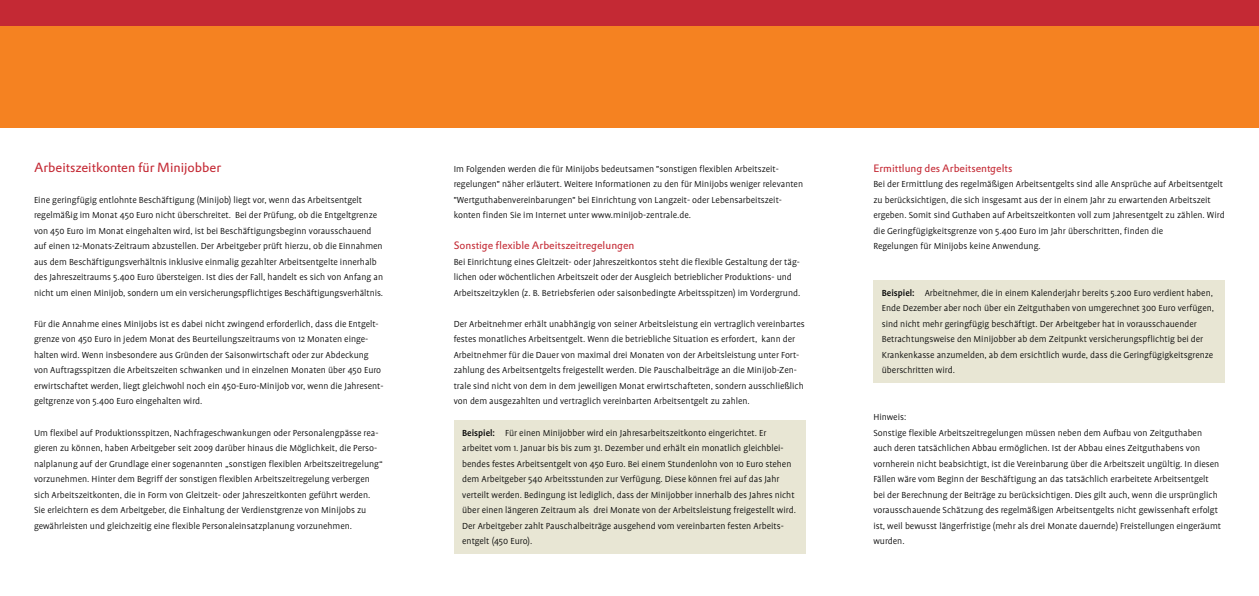
<style>
.page{position:relative;width:1259px;height:596px;background:#fff}
.page>*{position:absolute;margin:0;border:0;box-sizing:border-box;transform-origin:0 0}
.t1{font:13px "DTL Prokyon T";color:#c42934}
.t2{font:10.5px "DTL Prokyon T";color:#c42934}
.t3{font:300 10px/15.5px "Profile";color:#000}
.s1{font-weight:500}
</style>
<div class="page">
<div style="left:0;top:11px;width:428px;height:117px;background:#f58221"></div>
<div style="left:411px;top:11px;width:437px;height:117px;background:#f58221"></div>
<div style="left:831px;top:11px;width:428px;height:117px;background:#f58221"></div>
<div style="left:0;top:0;width:428px;height:26px;background:#c42934"></div>
<div style="left:411px;top:0;width:437px;height:26px;background:#c42934"></div>
<div style="left:831px;top:0;width:428px;height:26px;background:#c42934"></div>
<div style="left:873px;top:280px;width:352px;height:103px;background:#e8e6d4"></div>
<div style="left:454px;top:419px;width:351px;height:134px;background:#e8e6d4"></div>
<h1 class="t1" style="left:34px;top:158px;width:189px">Arbeitszeitkonten für Minijobber</h1>
<p class="t3" style="left:34px;top:192px;width:351px">Eine geringfügig entlohnte Beschäftigung (Minijob) liegt vor, wenn das Arbeitsentgelt regelmäßig im Monat 450 Euro nicht überschreitet. Bei der Prüfung, ob die Entgeltgrenze von 450 Euro im Monat eingehalten wird, ist bei Beschäftigungsbeginn vorausschauend auf einen 12-Monats-Zeitraum abzustellen. Der Arbeitgeber prüft hierzu, ob die Einnahmen aus dem Beschäftigungsverhältnis inklusive einmalig gezahlter Arbeitsentgelte innerhalb des Jahreszeitraums 5.400 Euro übersteigen. Ist dies der Fall, handelt es sich von Anfang an nicht um einen Minijob, sondern um ein versicherungspflichtiges Beschäftigungsverhältnis.</p>
<p class="t3" style="left:34px;top:316px;width:351px">Für die Annahme eines Minijobs ist es dabei nicht zwingend erforderlich, dass die Entgelt&shy;grenze von 450 Euro in jedem Monat des Beurteilungszeitraums von 12 Monaten einge&shy;halten wird. Wenn insbesondere aus Gründen der Saisonwirtschaft oder zur Abdeckung von Auftragsspitzen die Arbeitszeiten schwanken und in einzelnen Monaten über 450 Euro erwirtschaftet werden, liegt gleichwohl noch ein 450-Euro-Minijob vor, wenn die Jahresent&shy;geltgrenze von 5.400 Euro eingehalten wird.</p>
<p class="t3" style="left:34px;top:424px;width:350px">Um flexibel auf Produktionsspitzen, Nachfrageschwankungen oder Personalengpässe rea&shy;gieren zu können, haben Arbeitgeber seit 2009 darüber hinaus die Möglichkeit, die Perso&shy;nalplanung auf der Grundlage einer sogenannten „sonstigen flexiblen Arbeitszeitregelung“ vorzunehmen. Hinter dem Begriff der sonstigen flexiblen Arbeitszeitregelung verbergen sich Arbeitszeitkonten, die in Form von Gleitzeit- oder Jahreszeitkonten geführt werden.<br>Sie erleichtern es dem Arbeitgeber, die Einhaltung der Verdienstgrenze von Minijobs zu gewährleisten und gleichzeitig eine flexible Personaleinsatzplanung vorzunehmen.</p>
<p class="t3" style="left:454px;top:161px;width:351px">Im Folgenden werden die für Minijobs bedeutsamen "sonstigen flexiblen Arbeitszeit&shy;regelungen" näher erläutert. Weitere Informationen zu den für Minijobs weniger relevanten "Wertguthabenvereinbarungen" bei Einrichtung von Langzeit- oder Lebensarbeitszeit&shy;konten finden Sie im Internet unter www.minijob-zentrale.de.</p>
<p class="t2" style="left:454px;top:238px;width:182px">Sonstige flexible Arbeitszeitregelungen</p>
<p class="t3" style="left:454px;top:254px;width:348px">Bei Einrichtung eines Gleitzeit- oder Jahreszeitkontos steht die flexible Gestaltung der täg&shy;lichen oder wöchentlichen Arbeitszeit oder der Ausgleich betrieblicher Produktions- und<br>Arbeitszeitzyklen (z. B. Betriebsferien oder saisonbedingte Arbeitsspitzen) im Vordergrund.</p>
<p class="t3" style="left:454px;top:316px;width:352px">Der Arbeitnehmer erhält unabhängig von seiner Arbeitsleistung ein vertraglich vereinbartes festes monatliches Arbeitsentgelt. Wenn die betriebliche Situation es erfordert, kann der Arbeitnehmer für die Dauer von maximal drei Monaten von der Arbeitsleistung unter Fort&shy;zahlung des Arbeitsentgelts freigestellt werden. Die Pauschalbeiträge an die Minijob-Zen&shy;trale sind nicht von dem in dem jeweiligen Monat erwirtschafteten, sondern ausschließlich von dem ausgezahlten und vertraglich vereinbarten Arbeitsentgelt zu zahlen.</p>
<p class="t3" style="left:462px;top:424px;width:335px"><span class="s1">Beispiel:</span> Für einen Minijobber wird ein Jahresarbeitszeitkonto eingerichtet. Er arbeitet vom 1. Januar bis bis zum 31. Dezember und erhält ein monatlich gleichblei&shy;bendes festes Arbeitsentgelt von 450 Euro. Bei einem Stundenlohn von 10 Euro stehen dem Arbeitgeber 540 Arbeitsstunden zur Verfügung. Diese können frei auf das Jahr verteilt werden. Bedingung ist lediglich, dass der Minijobber innerhalb des Jahres nicht über einen längeren Zeitraum als drei Monate von der Arbeitsleistung freigestellt wird.<br>Der Arbeitgeber zahlt Pauschalbeiträge ausgehend vom vereinbarten festen Arbeits&shy;entgelt (450 Euro).</p>
<p class="t2" style="left:873px;top:161px;width:140px">Ermittlung des Arbeitsentgelts</p>
<p class="t3" style="left:873px;top:176px;width:353px">Bei der Ermittlung des regelmäßigen Arbeitsentgelts sind alle Ansprüche auf Arbeitsentgelt zu berücksichtigen, die sich insgesamt aus der in einem Jahr zu erwartenden Arbeitszeit ergeben. Somit sind Guthaben auf Arbeitszeitkonten voll zum Jahresentgelt zu zählen. Wird die Geringfügigkeitsgrenze von 5.400 Euro im Jahr überschritten, finden die<br>Regelungen für Minijobs keine Anwendung.</p>
<p class="t3" style="left:882px;top:285px;width:334px"><span class="s1">Beispiel:</span> Arbeitnehmer, die in einem Kalenderjahr bereits 5.200 Euro verdient haben, Ende Dezember aber noch über ein Zeitguthaben von umgerechnet 300 Euro verfügen, sind nicht mehr geringfügig beschäftigt. Der Arbeitgeber hat in vorausschauender Betrachtungsweise den Minijobber ab dem Zeitpunkt versicherungspflichtig bei der Krankenkasse anzumelden, ab dem ersichtlich wurde, dass die Geringfügigkeitsgrenze überschritten wird.</p>
<p class="t3" style="left:873px;top:409px;width:349px">Hinweis:<br>Sonstige flexible Arbeitszeitregelungen müssen neben dem Aufbau von Zeitguthaben auch deren tatsächlichen Abbau ermöglichen. Ist der Abbau eines Zeitguthabens von vornherein nicht beabsichtigt, ist die Vereinbarung über die Arbeitszeit ungültig. In diesen Fällen wäre vom Beginn der Beschäftigung an das tatsächlich erarbeitete Arbeitsentgelt bei der Berechnung der Beiträge zu berücksichtigen. Dies gilt auch, wenn die ursprünglich vorausschauende Schätzung des regelmäßigen Arbeitsentgelts nicht gewissenhaft erfolgt ist, weil bewusst längerfristige (mehr als drei Monate dauernde) Freistellungen eingeräumt wurden.</p>
</div>
